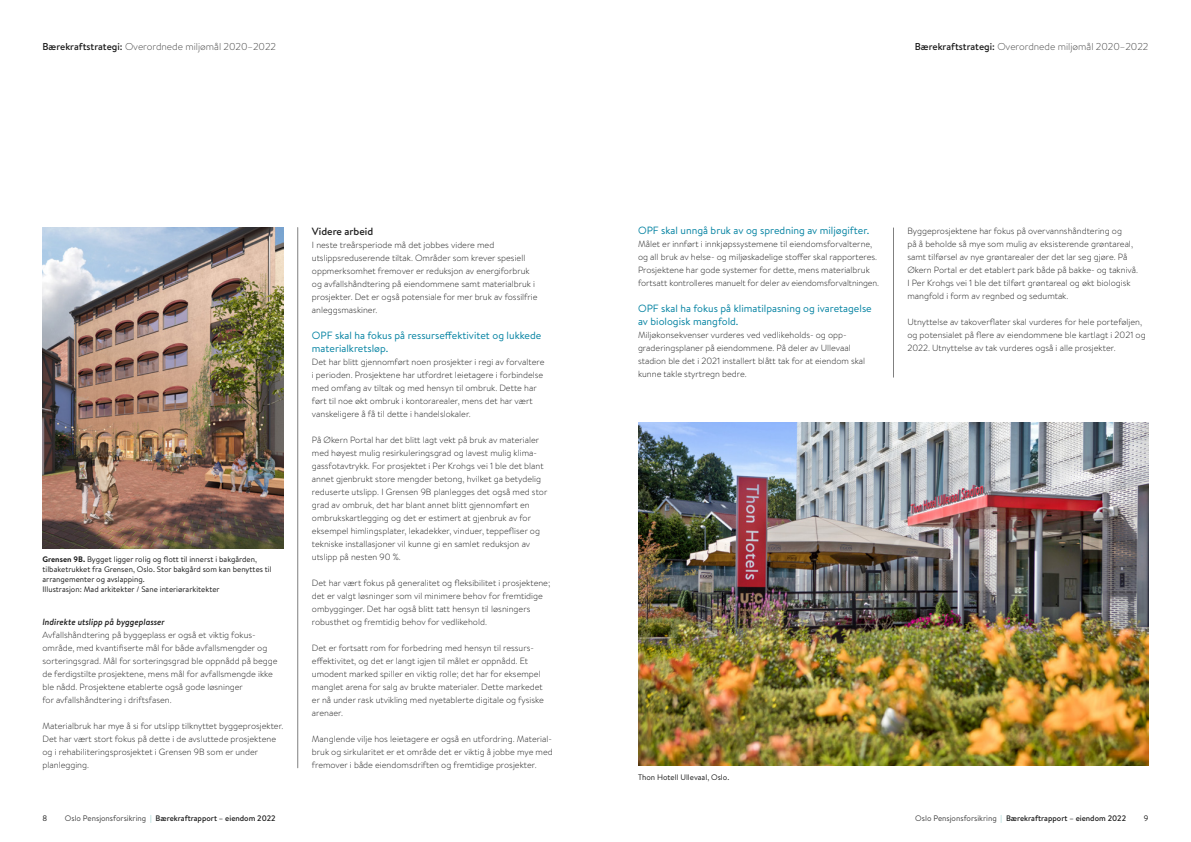
<style>
.page{position:relative;width:1191px;height:842px;background:#fff}
.page>*{position:absolute;margin:0;border:0;box-sizing:border-box;transform-origin:0 0}
.t1{font:10.5px/13px "Brandon Text";color:#0081a1}
.t2{font:500 10.5px "Brandon Text";color:#1a1a1a}
.t3{font:300 10px "Brandon Text";color:#404040}
.t4{font:300 9px/13px "Brandon Text";color:#1a1a1a}
.t5{font:italic 500 9px "Brandon Text";color:#1a1a1a}
.t6{font:8px/10px "Brandon Text";color:#1a1a1a}
.t7{font:500 8px "Brandon Text";color:#1a1a1a}
.s1{font-weight:500;color:#1a1a1a}
.s2{font-weight:700}
.s3{font-weight:400;color:#404040}
.s4{font-weight:400;color:#6bbcb9}
</style>
<div class="page">
<hr style="left:893px;top:228px;width:1px;height:149px;background:#808080">
<img style="left:638px;top:422px;width:510px;height:344px">
<img style="left:43px;top:228px;width:240px;height:321px">
<hr style="left:297px;top:228px;width:1px;height:540px;background:#808080">
<p class="t3" style="left:43px;top:39px;width:235px"><span class="s1">Bærekraftstrategi:</span> Overordnede miljømål 2020–2022</p>
<p class="t3" style="left:915px;top:39px;width:235px"><span class="s1">Bærekraftstrategi:</span> Overordnede miljømål 2020–2022</p>
<p class="t6" style="left:43px;top:553px;width:231px"><span class="s2">Grensen 9B.</span> Bygget ligger rolig og flott til innerst i bakgården, tilbaketrukket fra Grensen, Oslo. Stor bakgård som kan benyttes til arrangementer og avslapping.<br>Illustrasjon: Mad arkitekter / Sane interiørarkitekter</p>
<p class="t5" style="left:43px;top:616px;width:124px">Indirekte utslipp på byggeplasser</p>
<p class="t4" style="left:43px;top:628px;width:237px">Avfallshåndtering på byggeplass er også et viktig fokus&shy;område, med kvantifiserte mål for både avfallsmengder og sorteringsgrad. Mål for sorteringsgrad ble oppnådd på begge de ferdigstilte prosjektene, mens mål for avfallsmengde ikke ble nådd. Prosjektene etablerte også gode løsninger<br>for avfallshåndtering i driftsfasen.</p>
<p class="t4" style="left:43px;top:719px;width:242px">Materialbruk har mye å si for utslipp tilknyttet byggeprosjekter.<br>Det har vært stort fokus på dette i de avsluttede prosjektene og i rehabiliteringsprosjektet i Grensen 9B som er under planlegging.</p>
<p class="t2" style="left:312px;top:224px;width:63px">Videre arbeid</p>
<p class="t4" style="left:312px;top:238px;width:227px">I neste treårsperiode må det jobbes videre med utslippsreduserende tiltak. Områder som krever spesiell oppmerksomhet fremover er reduksjon av energiforbruk og avfallshåndtering på eiendommene samt materialbruk i prosjekter. Det er også potensiale for mer bruk av fossilfrie anleggsmaskiner.</p>
<p class="t1" style="left:312px;top:328px;width:231px">OPF skal ha fokus på ressurseffektivitet og lukkede materialkretsløp.</p>
<p class="t4" style="left:312px;top:355px;width:234px">Det har blitt gjennomført noen prosjekter i regi av forvaltere i perioden. Prosjektene har utfordret leietagere i forbindelse med omfang av tiltak og med hensyn til ombruk. Dette har ført til noe økt ombruk i kontorarealer, mens det har vært vanskeligere å få til dette i handelslokaler.</p>
<p class="t4" style="left:312px;top:433px;width:237px">På Økern Portal har det blitt lagt vekt på bruk av materialer med høyest mulig resirkuleringsgrad og lavest mulig klima&shy;gassfotavtrykk. For prosjektet i Per Krohgs vei 1 ble det blant annet gjenbrukt store mengder betong, hvilket ga betydelig reduserte utslipp. I Grensen 9B planlegges det også med stor grad av ombruk, det har blant annet blitt gjennomført en ombrukskartlegging og det er estimert at gjenbruk av for eksempel himlingsplater, lekadekker, vinduer, teppefliser og tekniske installasjoner vil kunne gi en samlet reduksjon av utslipp på nesten 90 %.</p>
<p class="t4" style="left:312px;top:576px;width:240px">Det har vært fokus på generalitet og fleksibilitet i prosjektene; det er valgt løsninger som vil minimere behov for fremtidige ombygginger. Det har også blitt tatt hensyn til løsningers robusthet og fremtidig behov for vedlikehold.</p>
<p class="t4" style="left:312px;top:641px;width:233px">Det er fortsatt rom for forbedring med hensyn til ressurs&shy;effektivitet, og det er langt igjen til målet er oppnådd. Et umodent marked spiller en viktig rolle; det har for eksempel manglet arena for salg av brukte materialer. Dette markedet er nå under rask utvikling med nyetablerte digitale og fysiske arenaer.</p>
<p class="t4" style="left:312px;top:732px;width:242px;text-align:justify">Manglende vilje hos leietagere er også en utfordring. Material&shy;bruk og sirkularitet er et område det er viktig å jobbe mye med fremover i både eiendomsdriften og fremtidige prosjekter.</p>
<p class="t1" style="left:638px;top:224px;width:233px">OPF skal unngå bruk av og spredning av miljøgifter.</p>
<p class="t4" style="left:638px;top:237px;width:242px">Målet er innført i innkjøpssystemene til eiendomsforvalterne, og all bruk av helse- og miljøskadelige stoffer skal rapporteres.<br>Prosjektene har gode systemer for dette, mens materialbruk fortsatt kontrolleres manuelt for deler av eiendomsforvaltningen.</p>
<p class="t1" style="left:638px;top:302px;width:235px">OPF skal ha fokus på klimatilpasning og ivaretagelse av biologisk mangfold.</p>
<p class="t4" style="left:638px;top:328px;width:229px">Miljøkonsekvenser vurderes ved vedlikeholds- og opp&shy;graderingsplaner på eiendommene. På deler av Ullevaal stadion ble det i 2021 installert blått tak for at eiendom skal kunne takle styrtregn bedre.</p>
<p class="t4" style="left:907px;top:224px;width:232px">Byggeprosjektene har fokus på overvannshåndtering og<br>på å beholde så mye som mulig av eksisterende grøntareal, samt tilførsel av nye grøntarealer der det lar seg gjøre. På Økern Portal er det etablert park både på bakke- og taknivå.<br>I Per Krohgs vei 1 ble det tilført grøntareal og økt biologisk mangfold i form av regnbed og sedumtak.</p>
<p class="t4" style="left:907px;top:315px;width:240px">Utnyttelse av takoverflater skal vurderes for hele porteføljen, og potensialet på flere av eiendommene ble kartlagt i 2021 og<br>2022. Utnyttelse av tak vurderes også i alle prosjekter.</p>
<p class="t6" style="left:638px;top:772px;width:93px">Thon Hotell Ullevaal, Oslo.</p>
<p class="t6" style="left:43px;top:813px;width:6px">8</p>
<p class="t7" style="left:65px;top:813px;width:212px"><span class="s3">Oslo Pensjonsforsikring</span> <span class="s4">|</span> Bærekraftrapport – eiendom 2022</p>
<p class="t7" style="left:915px;top:813px;width:212px"><span class="s3">Oslo Pensjonsforsikring</span> <span class="s4">|</span> Bærekraftrapport – eiendom 2022</p>
<p class="t6" style="left:1143px;top:813px;width:6px">9</p>
</div>
